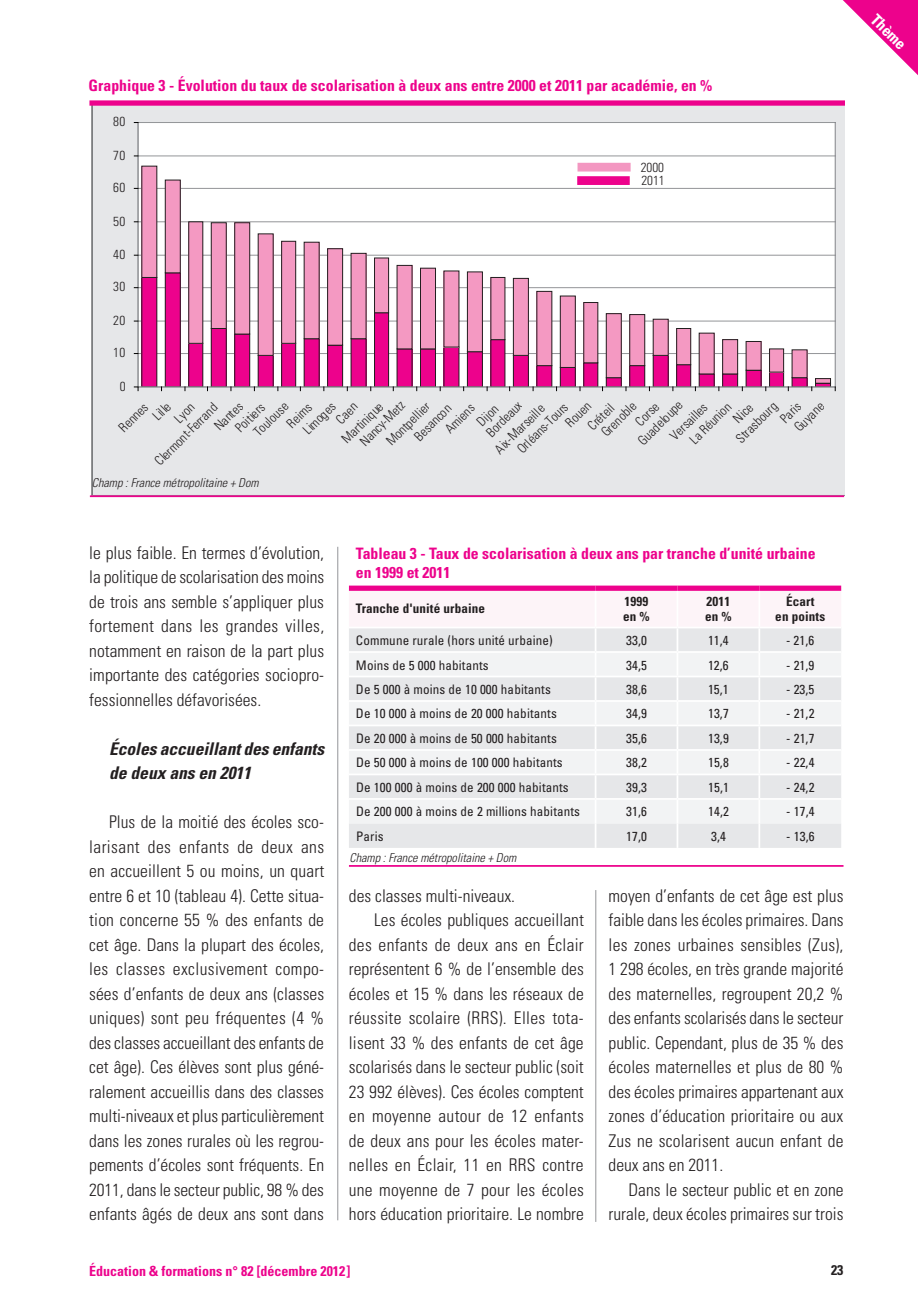
<style>
.page{position:relative;width:918px;height:1315px;background:#fff}
.page>*{position:absolute;margin:0;border:0;box-sizing:border-box;transform-origin:0 0}
.t1{font:300 condensed 17.5px/24.5px "Univers";color:#231f20;text-align:justify}
.t2{font:italic 700 condensed 17.5px/24.5px "Univers";color:#231f20}
.t3{font:300 condensed 17.5px "Univers";letter-spacing:.02em;color:#231f20}
.t4{font:700 condensed 15.75px/19.2px "Univers";color:#ed028c}
.t5{font:700 condensed 15.75px "Univers";color:#fff}
.t6{font:700 condensed 14px "Univers";color:#ed028c}
.t7{font:700 condensed 14px "Univers";color:#231f20}
.t8{font:condensed 13.12px "Univers";letter-spacing:.01em;color:#231f20}
.t9{font:300 condensed 13.12px/15.8px "Univers";letter-spacing:.025em;color:#231f20}
.t10{font:700 condensed 13.12px/14.9px "Univers";letter-spacing:.01em;color:#231f20}
.t11{font:italic 300 condensed 12.25px "Univers";color:#231f20}
</style>
<div class="page">
<hr style="left:337px;top:547px;width:1px;height:673px;background:#939598">
<hr style="left:595px;top:890px;width:1px;height:331px;background:#939598">
<svg style="left:92px;top:106px;width:752px;height:389px"></svg>
<div style="left:582px;top:163px;width:44px;height:8px;background:#f397c1"></div>
<div style="left:577px;top:176px;width:53px;height:9px;background:#ed028c"></div>
<div style="left:92px;top:100px;width:752px;height:6px;background:#ed028c"></div>
<hr style="left:90px;top:495px;width:754px;height:2px;background:#ed028c">
<div style="left:349px;top:585px;width:246px;height:6px;background:#ed028c"></div>
<div style="left:595px;top:585px;width:82px;height:6px;background:#ed028c"></div>
<div style="left:677px;top:585px;width:82px;height:6px;background:#ed028c"></div>
<div style="left:759px;top:585px;width:82px;height:6px;background:#ed028c"></div>
<svg style="left:349px;top:588px;width:492px;height:260px"></svg>
<hr style="left:676px;top:823px;width:2px;height:25px;background:#fff">
<hr style="left:758px;top:823px;width:2px;height:25px;background:#fff">
<hr style="left:349px;top:865px;width:494px;height:2px;background:#ed028c">
<svg style="left:843px;top:0;width:75px;height:75px"></svg>
<p class="t4" style="left:89px;top:75px;width:625px">Graphique 3 - Évolution du taux de scolarisation à deux ans entre 2000 et 2011 par académie, en %</p>
<p class="t9" style="left:113px;top:114px;width:14px">80</p>
<p class="t9" style="left:113px;top:147px;width:14px">70</p>
<p class="t9" style="left:113px;top:180px;width:14px">60</p>
<p class="t9" style="left:113px;top:213px;width:14px">50</p>
<p class="t9" style="left:113px;top:246px;width:14px">40</p>
<p class="t9" style="left:113px;top:279px;width:14px">30</p>
<p class="t9" style="left:113px;top:312px;width:14px">20</p>
<p class="t9" style="left:113px;top:345px;width:14px">10</p>
<p class="t9" style="left:120px;top:378px;width:7px">0</p>
<p class="t9" style="left:641px;top:160px;width:25px">2000</p>
<p class="t9" style="left:641px;top:173px;width:25px">2011</p>
<p class="t9" style="left:347px;top:428px;width:61px;line-height:14.5px;text-indent:-11px;rotate:-45deg">M artinique<br>Nancy-M etz</p>
<p class="t9" style="left:624px;top:426px;width:58px;line-height:15.2px;text-align:center;rotate:-45deg">Corse<br>Guadeloupe</p>
<p class="t9" style="left:478px;top:432px;width:66px;line-height:18px;text-align:center;rotate:-45deg">Bordeaux<br>Aix-M arseille</p>
<p class="t9" style="left:152px;top:457px;width:83px;rotate:-45deg">Clermont-Ferrand</p>
<p class="t9" style="left:239px;top:417px;width:44px;text-indent:-10px;rotate:-45deg">Poitiers<br>Toulouse</p>
<p class="t9" style="left:551px;top:408px;width:32px;text-indent:-53px;rotate:-45deg">Orléans-Tours<br>Rouen</p>
<p class="t9" style="left:588px;top:419px;width:45px;line-height:14.2px;text-indent:-5px;rotate:-45deg">Créteil<br>Grenoble</p>
<p class="t9" style="left:383px;top:437px;width:57px;rotate:-45deg">M ontpellier</p>
<p class="t9" style="left:733px;top:435px;width:54px;rotate:-45deg">Strasbourg</p>
<p class="t9" style="left:777px;top:415px;width:41px;rotate:-45deg">Paris<br>Guyane</p>
<p class="t9" style="left:211px;top:423px;width:36px;rotate:-45deg">Nantes</p>
<p class="t9" style="left:300px;top:426px;width:41px;rotate:-45deg">Limoges</p>
<p class="t9" style="left:332px;top:416px;width:26px;rotate:-45deg">Caen</p>
<p class="t9" style="left:686px;top:436px;width:54px;rotate:-45deg">La Réunion</p>
<p class="t9" style="left:730px;top:415px;width:24px;rotate:-45deg">Nice</p>
<p class="t9" style="left:116px;top:424px;width:36px;rotate:-45deg">Rennes</p>
<p class="t9" style="left:149px;top:412px;width:21px;rotate:-45deg">Lille</p>
<p class="t9" style="left:171px;top:415px;width:23px;rotate:-45deg">Lyon</p>
<p class="t9" style="left:283px;top:420px;width:31px;rotate:-45deg">Reims</p>
<p class="t9" style="left:667px;top:432px;width:48px;rotate:-45deg">Versailles</p>
<p class="t9" style="left:442px;top:425px;width:37px;rotate:-45deg">Amiens</p>
<p class="t9" style="left:473px;top:418px;width:26px;rotate:-45deg">Dijon</p>
<p class="t9" style="left:411px;top:433px;width:48px;rotate:-45deg">Besancon</p>
<p class="t11" style="left:92px;top:475px;width:168px">Champ : France métropolitaine + Dom</p>
<p class="t1" style="left:89px;top:540px;width:236px">le plus faible. En termes d’évolution, la politique de scolarisation des moins de trois ans semble s’appliquer plus fortement dans les grandes villes, notamment en raison de la part plus importante des catégories sociopro&shy;fessionnelles défavorisées.</p>
<p class="t2" style="left:109px;top:736px;width:216px">Écoles accueillant des enfants de deux ans en 2011</p>
<p class="t1" style="left:89px;top:809px;width:236px;text-indent:20px">Plus de la moitié des écoles sco&shy;larisant des enfants de deux ans en accueillent 5 ou moins, un quart entre 6 et 10 (tableau 4). Cette situa&shy;tion concerne 55 % des enfants de cet âge. Dans la plupart des écoles, les classes exclusivement compo&shy;sées d’enfants de deux ans (classes uniques) sont peu fréquentes (4 % des classes accueillant des enfants de cet âge). Ces élèves sont plus géné&shy;ralement accueillis dans des classes multi-niveaux et plus particulièrement dans les zones rurales où les regrou&shy;pements d’écoles sont fréquents. En 2011, dans le secteur public, 98 % des enfants âgés de deux ans sont dans</p>
<p class="t4" style="left:356px;top:544px;width:461px">Tableau 3 - Taux de scolarisation à deux ans par tranche d’unité urbaine en 1999 et 2011</p>
<p class="t10" style="left:356px;top:601px;width:131px">Tranche d'unité urbaine</p>
<p class="t10" style="left:623px;top:593px;width:28px">1999 en %</p>
<p class="t10" style="left:705px;top:593px;width:28px">2011 en %</p>
<p class="t10" style="left:775px;top:593px;width:51px;text-align:center">Écart<br>en points</p>
<p class="t8" style="left:356px;top:632px;width:198px">Commune rurale (hors unité urbaine)</p>
<p class="t8" style="left:626px;top:632px;width:22px">33,0</p>
<p class="t8" style="left:708px;top:632px;width:22px">11,4</p>
<p class="t8" style="left:786px;top:632px;width:30px">- 21,6</p>
<p class="t8" style="left:356px;top:656px;width:134px">Moins de 5 000 habitants</p>
<p class="t8" style="left:626px;top:656px;width:22px">34,5</p>
<p class="t8" style="left:708px;top:656px;width:22px">12,6</p>
<p class="t8" style="left:786px;top:656px;width:30px">- 21,9</p>
<p class="t8" style="left:356px;top:681px;width:196px">De 5 000 à moins de 10 000 habitants</p>
<p class="t8" style="left:626px;top:681px;width:22px">38,6</p>
<p class="t8" style="left:708px;top:681px;width:22px">15,1</p>
<p class="t8" style="left:786px;top:681px;width:30px">- 23,5</p>
<p class="t8" style="left:356px;top:705px;width:202px">De 10 000 à moins de 20 000 habitants</p>
<p class="t8" style="left:626px;top:705px;width:22px">34,9</p>
<p class="t8" style="left:708px;top:705px;width:22px">13,7</p>
<p class="t8" style="left:786px;top:705px;width:30px">- 21,2</p>
<p class="t8" style="left:356px;top:730px;width:202px">De 20 000 à moins de 50 000 habitants</p>
<p class="t8" style="left:626px;top:730px;width:22px">35,6</p>
<p class="t8" style="left:708px;top:730px;width:22px">13,9</p>
<p class="t8" style="left:786px;top:730px;width:30px">- 21,7</p>
<p class="t8" style="left:356px;top:754px;width:208px">De 50 000 à moins de 100 000 habitants</p>
<p class="t8" style="left:626px;top:754px;width:22px">38,2</p>
<p class="t8" style="left:708px;top:754px;width:22px">15,8</p>
<p class="t8" style="left:786px;top:754px;width:30px">- 22,4</p>
<p class="t8" style="left:356px;top:779px;width:214px">De 100 000 à moins de 200 000 habitants</p>
<p class="t8" style="left:626px;top:779px;width:22px">39,3</p>
<p class="t8" style="left:708px;top:779px;width:22px">15,1</p>
<p class="t8" style="left:786px;top:779px;width:30px">- 24,2</p>
<p class="t8" style="left:356px;top:803px;width:226px">De 200 000 à moins de 2 millions habitants</p>
<p class="t8" style="left:626px;top:803px;width:22px">31,6</p>
<p class="t8" style="left:708px;top:803px;width:22px">14,2</p>
<p class="t8" style="left:786px;top:803px;width:30px">- 17,4</p>
<p class="t8" style="left:356px;top:828px;width:29px">Paris</p>
<p class="t8" style="left:626px;top:828px;width:22px">17,0</p>
<p class="t8" style="left:711px;top:828px;width:16px">3,4</p>
<p class="t8" style="left:786px;top:828px;width:30px">- 13,6</p>
<p class="t11" style="left:349px;top:850px;width:168px">Champ : France métropolitaine + Dom</p>
<p class="t1" style="left:349px;top:883px;width:168px">des classes multi-niveaux.</p>
<p class="t1" style="left:374px;top:907px;width:211px">Les écoles publiques accueillant</p>
<p class="t1" style="left:349px;top:932px;width:236px">des enfants de deux ans en Éclair</p>
<p class="t1" style="left:349px;top:956px;width:236px">représentent 6 % de l’ensemble des</p>
<p class="t1" style="left:349px;top:981px;width:236px">écoles et 15 % dans les réseaux de</p>
<p class="t1" style="left:349px;top:1005px;width:236px">réussite scolaire (RRS). Elles tota-</p>
<p class="t1" style="left:349px;top:1030px;width:236px">lisent 33 % des enfants de cet âge</p>
<p class="t1" style="left:349px;top:1054px;width:236px">scolarisés dans le secteur public (soit</p>
<p class="t1" style="left:349px;top:1079px;width:236px">23 992 élèves). Ces écoles comptent</p>
<p class="t3" style="left:349px;top:1105px;width:236px">en moyenne autour de 12 enfants</p>
<p class="t1" style="left:349px;top:1128px;width:236px">de deux ans pour les écoles mater-</p>
<p class="t1" style="left:349px;top:1152px;width:236px">nelles en Éclair, 11 en RRS contre</p>
<p class="t1" style="left:349px;top:1177px;width:236px">une moyenne de 7 pour les écoles</p>
<p class="t1" style="left:349px;top:1201px;width:236px">hors éducation prioritaire. Le nombre</p>
<p class="t1" style="left:608px;top:883px;width:236px">moyen d’enfants de cet âge est plus faible dans les écoles primaires. Dans les zones urbaines sensibles (Zus), 1 298 écoles, en très grande majorité des maternelles, regroupent 20,2 % des enfants scolarisés dans le secteur public. Cependant, plus de 35 % des écoles maternelles et plus de 80 % des écoles primaires appartenant aux zones d’éducation prioritaire ou aux Zus ne scolarisent aucun enfant de deux ans en 2011.</p>
<p class="t1" style="left:608px;top:1177px;width:236px;text-align:right">Dans le secteur public et en zone rurale, deux écoles primaires sur trois</p>
<p class="t6" style="left:89px;top:1262px;width:263px">Éducation &amp; formations n° 82 [décembre 2012 ]</p>
<p class="t7" style="left:831px;top:1261px;width:14px">23</p>
<p class="t5" style="left:880px;top:10px;width:44px;rotate:45deg">Thème</p>
</div>
